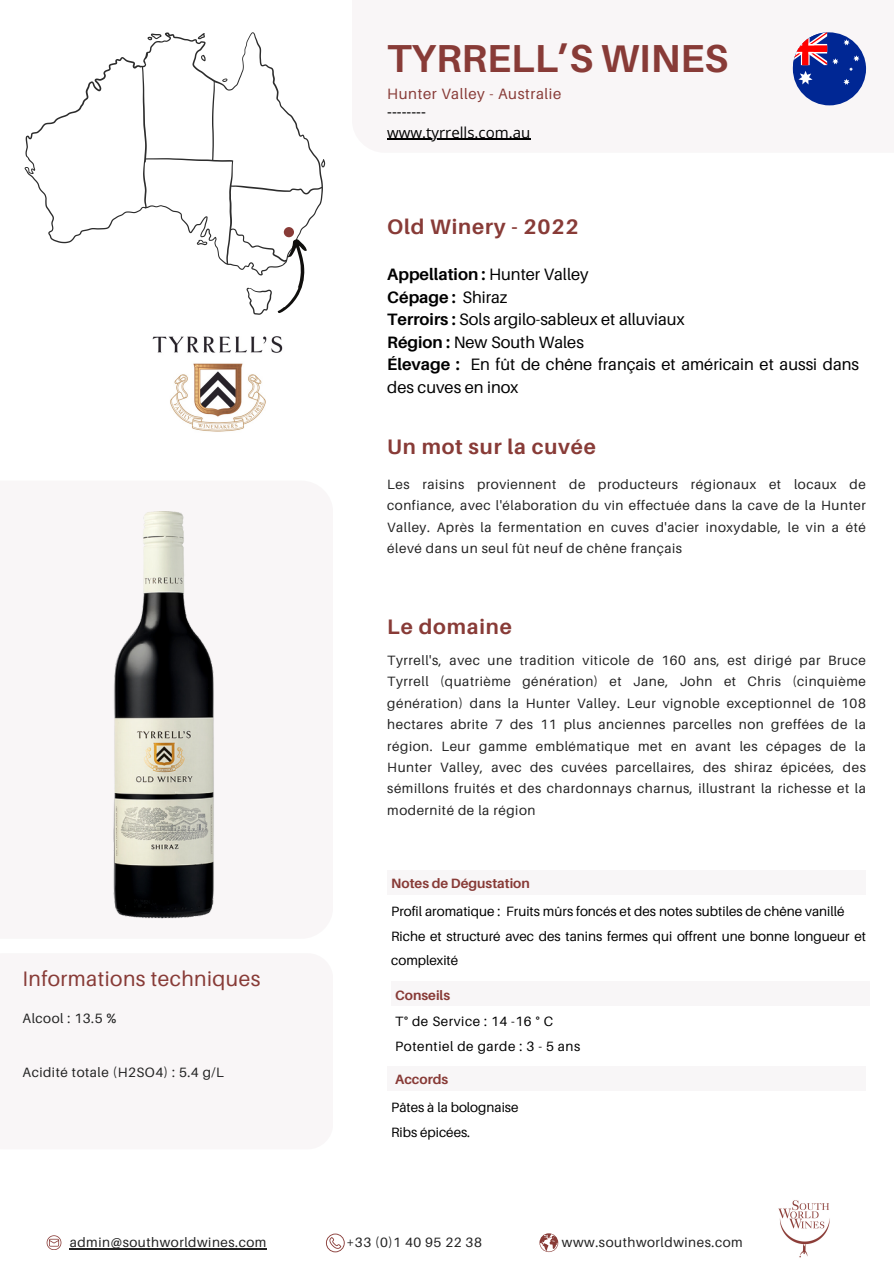
<style>
.page{position:relative;width:894px;height:1264px;background:#fff}
.page>*{position:absolute;margin:0;border:0;box-sizing:border-box;transform-origin:0 0}
.t1{font:700 39px "Aileron";color:#883b37}
.t2{font:700 21px "Aileron";letter-spacing:.04em;color:#883b37}
.t3{font:21px "Aileron";letter-spacing:.02em;color:#883b37}
.t4{font:16.5px/22.5px "Aileron";color:#000}
.t5{font:15px "Open Sans";color:#000}
.t6{font:15px "Aileron";letter-spacing:.04em;color:#883b37}
.t7{font:13.5px/21.3px "Aileron";letter-spacing:.04em;color:#222;text-align:justify}
.t8{font:13.5px/24.8px "Aileron";color:#000}
.t9{font:13.5px "Aileron";letter-spacing:.04em;color:#000}
.t10{font:700 13.5px "Aileron";color:#883b37}
.s1{font-weight:700}
</style>
<div class="page">
<div style="left:352px;top:0;width:541px;height:153px;background:#f9f6f7"></div>
<div style="left:387px;top:870px;width:478px;height:25px;background:#f8f6f7"></div>
<div style="left:387px;top:1066px;width:478px;height:25px;background:#f8f6f7"></div>
<div style="left:391px;top:980px;width:478px;height:25px;background:#f8f6f7"></div>
<svg style="left:539px;top:1233px;width:19px;height:18px"></svg>
<hr style="left:70px;top:1248px;width:197px;height:1px;background:#222">
<svg style="left:326px;top:1233px;width:18px;height:19px"></svg>
<img style="left:778px;top:1200px;width:52px;height:58px">
<svg style="left:47px;top:1235px;width:14px;height:14px"></svg>
<hr style="left:387px;top:139px;width:143px;height:1px;background:#000">
<svg style="left:792px;top:32px;width:73px;height:73px"></svg>
<img style="left:113px;top:511px;width:102px;height:407px">
<svg style="left:323px;top:159px;width:2px;height:8px"></svg>
<svg style="left:25px;top:32px;width:298px;height:238px"></svg>
<div style="left:284px;top:227px;width:10px;height:10px;background:#883b37;border-radius:50%"></div>
<svg style="left:246px;top:238px;width:64px;height:77px"></svg>
<img style="left:152px;top:336px;width:131px;height:96px">
<h4 class="t1" style="left:387px;top:34px;width:342px">TYRRELL’S WINES</h4>
<h2 class="t6" style="left:387px;top:84px;width:175px">Hunter Valley - Australie</h2>
<h2 class="t5" style="left:387px;top:101px;width:40px">--------</h2>
<p class="t5" style="left:387px;top:122px;width:144px">www.tyrrells.com.au</p>
<h5 class="t2" style="left:387px;top:213px;width:193px">Old Winery - 2022</h5>
<p class="t4" style="left:387px;top:263px;width:473px"><span class="s1">Appellation :</span> Hunter Valley<br><span class="s1">Cépage :</span> Shiraz<br><span class="s1">Terroirs :</span> Sols argilo-sableux et alluviaux<br><span class="s1">Région :</span> New South Wales<br><span class="s1">Élevage :</span> En fût de chêne français et américain et aussi dans des cuves en inox</p>
<h5 class="t2" style="left:387px;top:433px;width:210px">Un mot sur la cuvée</h5>
<p class="t7" style="left:387px;top:473px;width:480px">Les raisins proviennent de producteurs régionaux et locaux de confiance, avec l'élaboration du vin effectuée dans la cave de la Hunter Valley. Après la fermentation en cuves d'acier inoxydable, le vin a été élevé dans un seul fût neuf de chêne français</p>
<p class="t2" style="left:387px;top:614px;width:126px">Le domaine</p>
<p class="t7" style="left:387px;top:649px;width:480px">Tyrrell's, avec une tradition viticole de 160 ans, est dirigé par Bruce Tyrrell (quatrième génération) et Jane, John et Chris (cinquième génération) dans la Hunter Valley. Leur vignoble exceptionnel de 108 hectares abrite 7 des 11 plus anciennes parcelles non greffées de la région. Leur gamme emblématique met en avant les cépages de la Hunter Valley, avec des cuvées parcellaires, des shiraz épicées, des sémillons fruités et des chardonnays charnus, illustrant la richesse et la modernité de la région</p>
<p class="t3" style="left:22px;top:966px;width:239px">Informations techniques</p>
<h5 class="t7" style="left:22px;top:1007px;width:95px">Alcool : 13.5 %</h5>
<p class="t7" style="left:22px;top:1061px;width:203px">Acidité totale (H2SO4) : 5.4 g/L</p>
<p class="t10" style="left:391px;top:874px;width:140px">Notes de Dégustation</p>
<p class="t8" style="left:391px;top:898px;width:454px">Profil aromatique : Fruits mûrs foncés et des notes subtiles de chêne vanillé</p>
<p class="t8" style="left:391px;top:923px;width:476px">Riche et structuré avec des tanins fermes qui offrent une bonne longueur et complexité</p>
<p class="t10" style="left:395px;top:986px;width:56px">Conseils</p>
<p class="t9" style="left:395px;top:1013px;width:159px">T° de Service : 14 -16 ° C</p>
<h1 class="t9" style="left:395px;top:1037px;width:186px">Potentiel de garde : 3 - 5 ans</h1>
<p class="t10" style="left:395px;top:1071px;width:55px">Accords</p>
<h3 class="t8" style="left:391px;top:1094px;width:129px">Pâtes à la bolognaise</h3>
<p class="t8" style="left:391px;top:1119px;width:80px">Ribs épicées.</p>
<h4 class="t7" style="left:70px;top:1231px;width:198px">admin@southworldwines.com</h4>
<h4 class="t7" style="left:346px;top:1231px;width:137px">+33 (0)1 40 95 22 38</h4>
<h4 class="t7" style="left:562px;top:1231px;width:182px">www.southworldwines.com</h4>
</div>
